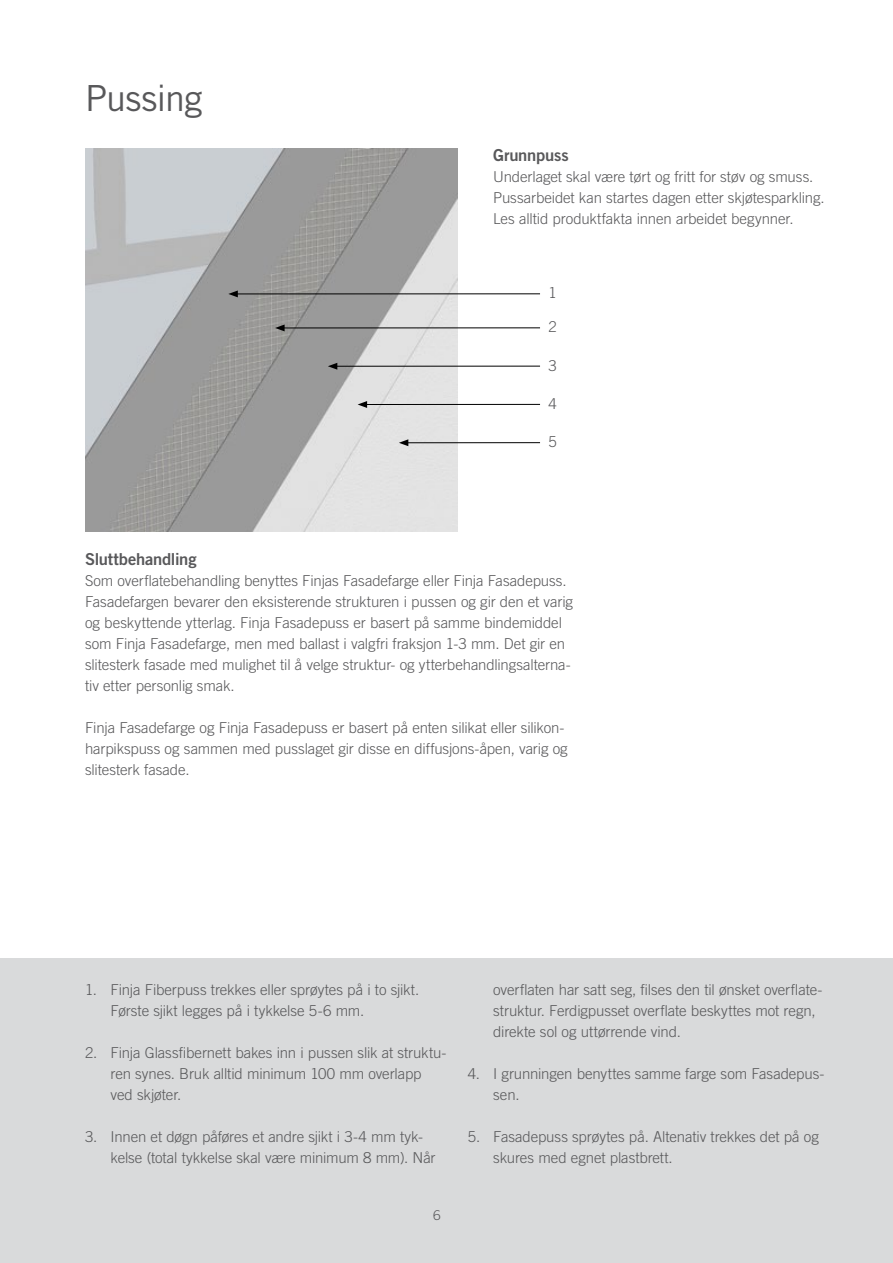
<style>
.page{position:relative;width:893px;height:1263px;background:#fff}
.page>*{position:absolute;margin:0;border:0;box-sizing:border-box;transform-origin:0 0}
.t1{font:36px "Trade Gothic LT Std";letter-spacing:-.02em;color:#58585a}
.t2{font:16.5px "Trade Gothic LT Std Bd 2";letter-spacing:-.01em;color:#58585a}
.t3{font:300 15px/21px "Trade Gothic LT Std";letter-spacing:-.01em;color:#58585a}
.t4{font:300 13.5px "Trade Gothic LT Std";color:#58585a}
</style>
<div class="page">
<div style="left:0;top:958px;width:893px;height:305px;background:#d9dadb"></div>
<img style="left:85px;top:149px;width:372px;height:382px">
<hr style="left:235px;top:293px;width:305px;height:1px;background:#000">
<svg style="left:228px;top:290px;width:10px;height:7px"></svg>
<hr style="left:282px;top:327px;width:258px;height:1px;background:#000">
<svg style="left:275px;top:324px;width:10px;height:7px"></svg>
<hr style="left:335px;top:366px;width:205px;height:1px;background:#000">
<svg style="left:328px;top:363px;width:9px;height:7px"></svg>
<hr style="left:365px;top:404px;width:175px;height:1px;background:#000">
<svg style="left:358px;top:401px;width:9px;height:7px"></svg>
<hr style="left:406px;top:442px;width:134px;height:1px;background:#000">
<svg style="left:399px;top:439px;width:9px;height:7px"></svg>
<h1 class="t1" style="left:85px;top:76px;width:119px">Pussing</h1>
<p class="t2" style="left:493px;top:145px;width:77px">Grunnpuss</p>
<p class="t3" style="left:493px;top:166px;width:333px">Underlaget skal være tørt og fritt for støv og smuss.<br>Pussarbeidet kan startes dagen etter skjøtesparkling.<br>Les alltid produktfakta innen arbeidet begynner.</p>
<p class="t3" style="left:549px;top:282px;width:10px">1</p>
<p class="t3" style="left:549px;top:316px;width:10px">2</p>
<p class="t3" style="left:549px;top:355px;width:10px">3</p>
<p class="t3" style="left:549px;top:393px;width:10px">4</p>
<p class="t3" style="left:549px;top:431px;width:10px">5</p>
<p class="t2" style="left:85px;top:549px;width:113px">Sluttbehandling</p>
<p class="t3" style="left:85px;top:570px;width:490px">Som overflatebehandling benyttes Finjas Fasadefarge eller Finja Fasadepuss.<br>Fasadefargen bevarer den eksisterende strukturen i pussen og gir den et varig og beskyttende ytterlag. Finja Fasadepuss er basert på samme bindemiddel som Finja Fasadefarge, men med ballast i valgfri fraksjon 1-3 mm. Det gir en slitesterk fasade med mulighet til å velge struktur- og ytterbehandlingsalterna&shy;tiv etter personlig smak.</p>
<p class="t3" style="left:85px;top:717px;width:484px">Finja Fasadefarge og Finja Fasadepuss er basert på enten silikat eller silikon&shy;harpikspuss og sammen med pusslaget gir disse en diffusjons-åpen, varig og slitesterk fasade.</p>
<p class="t3" style="left:111px;top:978px;width:310px;text-indent:-26px">1. Finja Fiberpuss trekkes eller sprøytes på i to sjikt.<br>Første sjikt legges på i tykkelse 5-6 mm.</p>
<p class="t3" style="left:111px;top:1041px;width:337px;text-indent:-26px">2. Finja Glassfibernett bakes inn i pussen slik at struktu&shy;ren synes. Bruk alltid minimum 100 mm overlapp ved skjøter.</p>
<p class="t3" style="left:111px;top:1125px;width:326px;text-indent:-26px">3. Innen et døgn påføres et andre sjikt i 3-4 mm tyk&shy;kelse (total tykkelse skal være minimum 8 mm). Når</p>
<p class="t4" style="left:433px;top:1207px;width:9px">6</p>
<p class="t3" style="left:493px;top:978px;width:331px">overflaten har satt seg, filses den til ønsket overflate&shy;struktur. Ferdigpusset overflate beskyttes mot regn, direkte sol og uttørrende vind.</p>
<p class="t3" style="left:493px;top:1062px;width:333px;text-indent:-26px">4. I grunningen benyttes samme farge som Fasadepus&shy;sen.</p>
<p class="t3" style="left:493px;top:1125px;width:327px;text-indent:-26px">5. Fasadepuss sprøytes på. Altenativ trekkes det på og skures med egnet plastbrett.</p>
</div>
